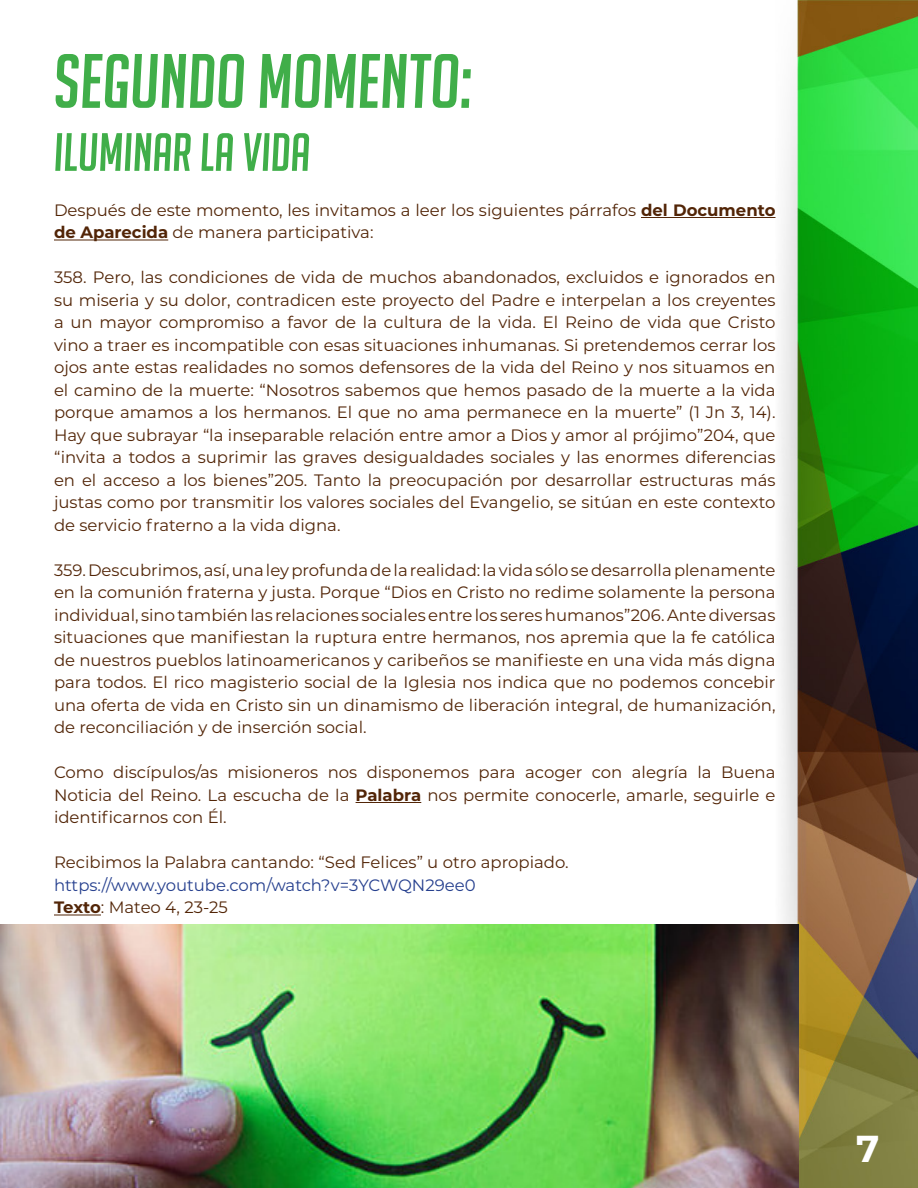
<style>
.page{position:relative;width:918px;height:1188px;background:#fff}
.page>*{position:absolute;margin:0;border:0;box-sizing:border-box;transform-origin:0 0}
.t1{font:italic 75px "Big Noodle Titling";color:#40ae49}
.t2{font:italic 52.5px "Big Noodle Titling";color:#40ae49}
.t3{font:700 37.5px "Montserrat";color:#fff}
.t4{font:16.5px/22.5px "Montserrat";color:#522507;text-align:justify}
.t5{font:16.5px "Montserrat";color:#253f8e}
.s1{font-weight:700}
</style>
<div class="page">
<img style="left:776px;top:0;width:142px;height:1188px">
<hr style="left:641px;top:217px;width:135px;height:1px;background:#522507">
<hr style="left:54px;top:240px;width:114px;height:1px;background:#522507">
<hr style="left:356px;top:802px;width:65px;height:1px;background:#522507">
<hr style="left:54px;top:915px;width:47px;height:1px;background:#522507">
<img style="left:0;top:925px;width:799px;height:263px">
<p class="t1" style="left:54px;top:41px;width:420px">SEGUNDO MOMENTO:</p>
<p class="t2" style="left:54px;top:124px;width:258px">ILUMINAR LA VIDA</p>
<p class="t4" style="left:54px;top:198px;width:723px">Después de este momento, les invitamos a leer los siguientes párrafos <span class="s1">del Documento de Aparecida</span> de manera participativa:</p>
<p class="t4" style="left:54px;top:266px;width:723px">358. Pero, las condiciones de vida de muchos abandonados, excluidos e ignorados en su miseria y su dolor, contradicen este proyecto del Padre e interpelan a los creyentes a un mayor compromiso a favor de la cultura de la vida. El Reino de vida que Cristo vino a traer es incompatible con esas situaciones inhumanas. Si pretendemos cerrar los ojos ante estas realidades no somos defensores de la vida del Reino y nos situamos en el camino de la muerte: “Nosotros sabemos que hemos pasado de la muerte a la vida porque amamos a los hermanos. El que no ama permanece en la muerte” (1 Jn 3, 14).<br>Hay que subrayar “la inseparable relación entre amor a Dios y amor al prójimo”204, que “invita a todos a suprimir las graves desigualdades sociales y las enormes diferencias en el acceso a los bienes”205. Tanto la preocupación por desarrollar estructuras más justas como por transmitir los valores sociales del Evangelio, se sitúan en este contexto de servicio fraterno a la vida digna.</p>
<p class="t4" style="left:54px;top:558px;width:723px">359. Descubrimos, así, una ley profunda de la realidad: la vida sólo se desarrolla plenamente en la comunión fraterna y justa. Porque “Dios en Cristo no redime solamente la persona individual, sino también las relaciones sociales entre los seres humanos”206. Ante diversas situaciones que manifiestan la ruptura entre hermanos, nos apremia que la fe católica de nuestros pueblos latinoamericanos y caribeños se manifieste en una vida más digna para todos. El rico magisterio social de la Iglesia nos indica que no podemos concebir una oferta de vida en Cristo sin un dinamismo de liberación integral, de humanización, de reconciliación y de inserción social.</p>
<p class="t4" style="left:54px;top:761px;width:723px">Como discípulos/as misioneros nos disponemos para acoger con alegría la Buena Noticia del Reino. La escucha de la <span class="s1">Palabra</span> nos permite conocerle, amarle, seguirle e identificarnos con Él.</p>
<p class="t4" style="left:54px;top:851px;width:516px">Recibimos la Palabra cantando: “Sed Felices” u otro apropiado.</p>
<p class="t5" style="left:54px;top:874px;width:423px">https://www.youtube.com/watch?v=3YCWQN29ee0</p>
<p class="t4" style="left:54px;top:896px;width:175px"><span class="s1">Texto</span>: Mateo 4, 23-25</p>
<h3 class="t3" style="left:856px;top:1121px;width:25px">7</h3>
</div>
